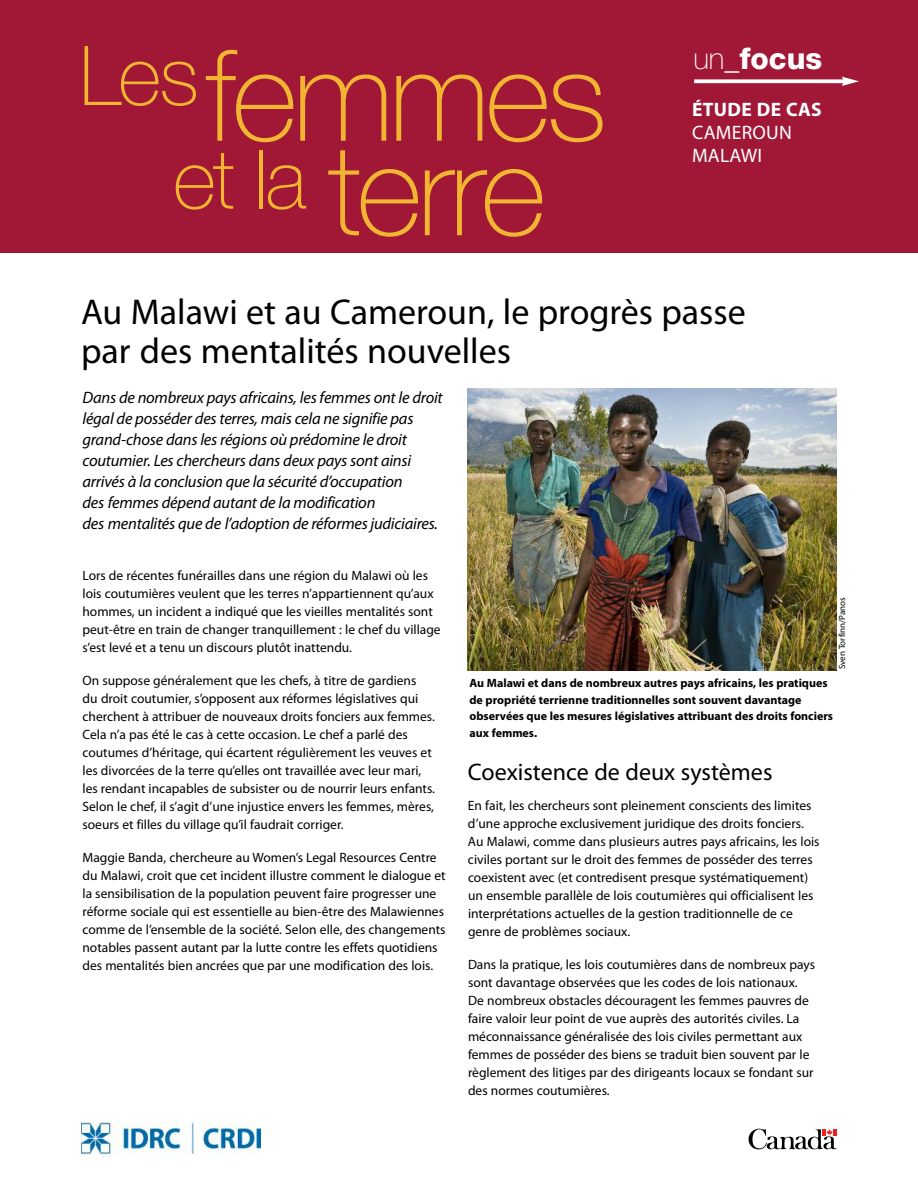
<style>
.page{position:relative;width:918px;height:1188px;background:#fff}
.page>*{position:absolute;margin:0;border:0;box-sizing:border-box;transform-origin:0 0}
.t1{font:100 126px/94.5px "Helvetica Neue";letter-spacing:-.035em;color:#f2b531;text-align:center}
.t2{font:36px/39px "Myriad Pro";color:#000}
.t3{font:800 30px "Helvetica Neue";color:#fff}
.t4{font:24px "Myriad Pro";color:#000}
.t5{font:19.5px/23.4px "Myriad Pro";letter-spacing:.015em;color:#fff}
.t6{font:700 19.5px "Myriad Pro";letter-spacing:.015em;color:#fff}
.t7{font:italic 16.5px/21px "Myriad Pro";letter-spacing:-.015em;color:#000}
.t8{font:13.5px/18px "Myriad Pro";color:#000}
.t9{font:700 12px/16.5px "Myriad Pro";color:#000}
.t10{font:9px "Myriad Pro";color:#000}
.s1{font-weight:100}
</style>
<div class="page">
<svg style="left:749px;top:1129px;width:88px;height:20px"></svg>
<img style="left:468px;top:389px;width:369px;height:282px">
<img style="left:81px;top:1123px;width:180px;height:32px">
<div style="left:0;top:1px;width:918px;height:252px;background:#a11837"></div>
<svg style="left:694px;top:79px;width:148px;height:4px"></svg>
<svg style="left:842px;top:77px;width:17px;height:9px"></svg>
<h1 class="t1" style="left:79px;top:60px;width:529px"><sup>Les</sup>femmes <sup>et</sup> <sup>la</sup> terre</h1>
<h3 class="t3" style="left:693px;top:48px;width:130px"><span class="s1">un_</span>focus</h3>
<h3 class="t6" style="left:692px;top:102px;width:131px">ÉTUDE DE CAS</h3>
<h3 class="t5" style="left:692px;top:122px;width:102px">CAMEROUN<br>MALAWI</h3>
<h2 class="t2" style="left:81px;top:295px;width:666px">Au Malawi et au Cameroun, le progrès passe par des mentalités nouvelles</h2>
<p class="t7" style="left:82px;top:388px;width:362px">Dans de nombreux pays africains, les femmes ont le droit légal de posséder des terres, mais cela ne signifie pas grand-chose dans les régions où prédomine le droit coutumier. Les chercheurs dans deux pays sont ainsi arrivés à la conclusion que la sécurité d’occupation<br>des femmes dépend autant de la modification<br>des mentalités que de l’adoption de réformes judiciaires.</p>
<p class="t8" style="left:82px;top:567px;width:360px">Lors de récentes funérailles dans une région du Malawi où les lois coutumières veulent que les terres n’appartiennent qu’aux hommes, un incident a indiqué que les vieilles mentalités sont peut-être en train de changer tranquillement : le chef du village s’est levé et a tenu un discours plutôt inattendu.</p>
<p class="t8" style="left:83px;top:672px;width:354px">On suppose généralement que les chefs, à titre de gardiens<br>du droit coutumier, s’opposent aux réformes législatives qui cherchent à attribuer de nouveaux droits fonciers aux femmes.<br>Cela n’a pas été le cas à cette occasion. Le chef a parlé des coutumes d’héritage, qui écartent régulièrement les veuves et les divorcées de la terre qu’elles ont travaillée avec leur mari, les rendant incapables de subsister ou de nourrir leurs enfants.<br>Selon le chef, il s’agit d’une injustice envers les femmes, mères, soeurs et filles du village qu’il faudrait corriger.</p>
<p class="t8" style="left:82px;top:849px;width:365px">Maggie Banda, chercheure au Women’s Legal Resources Centre du Malawi, croit que cet incident illustre comment le dialogue et la sensibilisation de la population peuvent faire progresser une réforme sociale qui est essentielle au bien-être des Malawiennes comme de l’ensemble de la société. Selon elle, des changements notables passent autant par la lutte contre les effets quotidiens des mentalités bien ancrées que par une modification des lois.</p>
<p class="t10" style="left:839px;top:669px;width:74px;rotate:-90deg">Sven Torfinn/Panos</p>
<p class="t9" style="left:470px;top:676px;width:365px">Au Malawi et dans de nombreux autres pays africains, les pratiques de propriété terrienne traditionnelles sont souvent davantage observées que les mesures législatives attribuant des droits fonciers aux femmes.</p>
<h3 class="t4" style="left:468px;top:763px;width:306px">Coexistence de deux systèmes</h3>
<p class="t8" style="left:468px;top:797px;width:353px">En fait, les chercheurs sont pleinement conscients des limites d’une approche exclusivement juridique des droits fonciers.<br>Au Malawi, comme dans plusieurs autres pays africains, les lois civiles portant sur le droit des femmes de posséder des terres coexistent avec (et contredisent presque systématiquement) un ensemble parallèle de lois coutumières qui officialisent les interprétations actuelles de la gestion traditionnelle de ce genre de problèmes sociaux.</p>
<p class="t8" style="left:468px;top:956px;width:349px">Dans la pratique, les lois coutumières dans de nombreux pays sont davantage observées que les codes de lois nationaux.<br>De nombreux obstacles découragent les femmes pauvres de faire valoir leur point de vue auprès des autorités civiles. La méconnaissance généralisée des lois civiles permettant aux femmes de posséder des biens se traduit bien souvent par le règlement des litiges par des dirigeants locaux se fondant sur des normes coutumières.</p>
</div>
